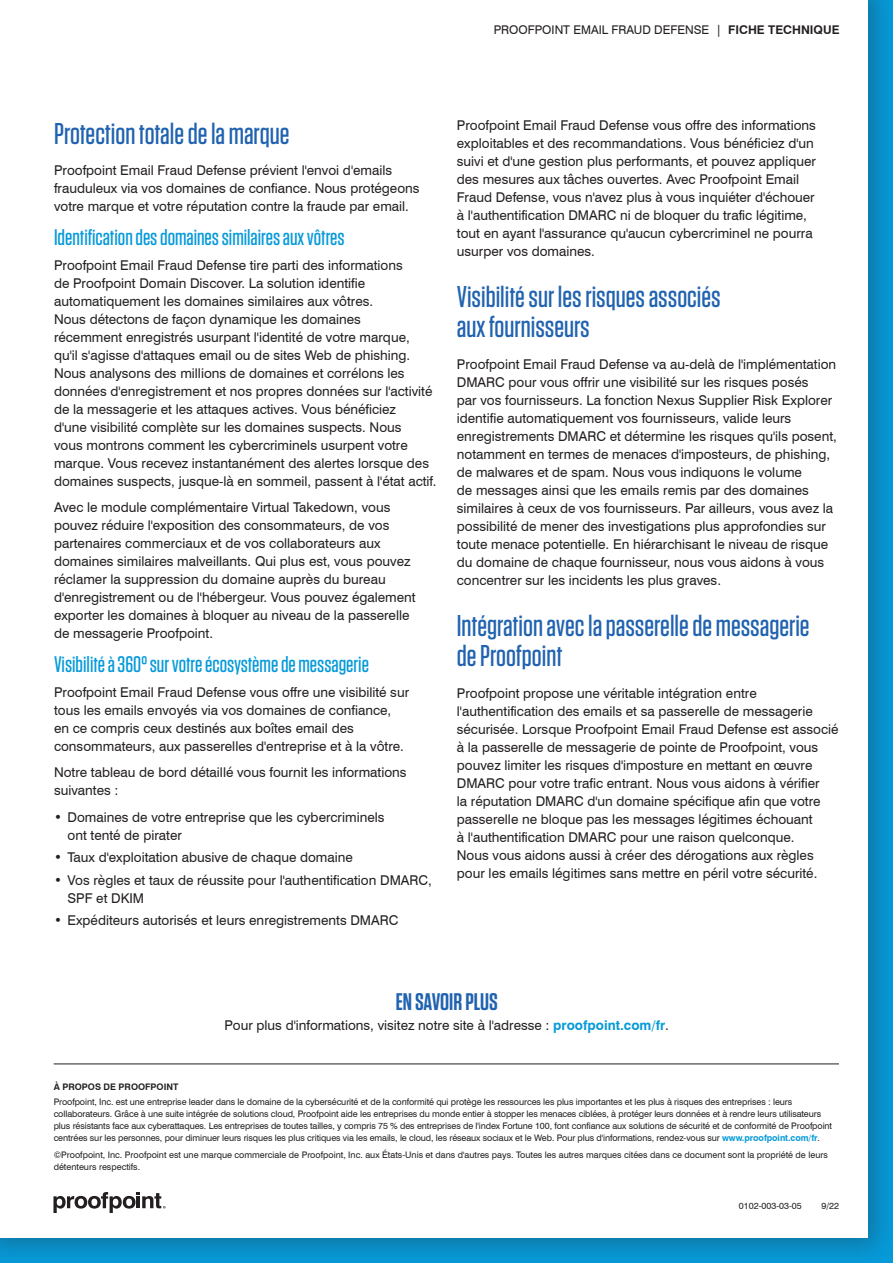
<style>
.page{position:relative;width:893px;height:1263px;background:#fff}
.page>*{position:absolute;margin:0;border:0;box-sizing:border-box;transform-origin:0 0}
.t1{font:500 30px/30px "Tungsten";color:#2163b0}
.t2{font:600 24px "Tungsten";color:#2163b0}
.t3{font:500 22.5px "Tungsten";color:#069ad9}
.t4{font:13.5px/18px "Swiss 721 BT";color:#231f20}
.t5{font:12px "Swiss 721 BT";color:#231f20}
.t6{font:9px/12px "Swiss 721 BT";letter-spacing:-.01em;color:#231f20}
.t7{font:700 9px "Swiss 721 BT";color:#231f20}
.s1{font-weight:700}
.s2{font-weight:700;color:#069ad9}
</style>
<div class="page">
<div style="left:0;top:0;width:893px;height:1263px;background:#231f20;opacity:.3"></div>
<div style="left:0;top:0;width:868px;height:1237px;background:#fff"></div>
<svg style="left:53px;top:1192px;width:113px;height:21px"></svg>
<hr style="left:54px;top:1064px;width:785px;height:1px;background:#231f20">
<p class="t5" style="left:494px;top:22px;width:347px">PROOFPOINT EMAIL FRAUD DEFENSE | <span class="s1">FICHE TECHNIQUE</span></p>
<h1 class="t1" style="left:54px;top:119px;width:237px">Protection totale de la marque</h1>
<p class="t4" style="left:54px;top:161px;width:367px">Proofpoint Email Fraud Defense prévient l'envoi d'emails frauduleux via vos domaines de confiance. Nous protégeons votre marque et votre réputation contre la fraude par email.</p>
<h3 class="t3" style="left:54px;top:225px;width:292px">Identification des domaines similaires aux vôtres</h3>
<p class="t4" style="left:54px;top:256px;width:384px">Proofpoint Email Fraud Defense tire parti des informations<br>de Proofpoint Domain Discover. La solution identifie automatiquement les domaines similaires aux vôtres.<br>Nous détectons de façon dynamique les domaines<br>récemment enregistrés usurpant l'identité de votre marque, qu'il s'agisse d'attaques email ou de sites Web de phishing.<br>Nous analysons des millions de domaines et corrélons les données d'enregistrement et nos propres données sur l'activité de la messagerie et les attaques actives. Vous bénéficiez<br>d'une visibilité complète sur les domaines suspects. Nous<br>vous montrons comment les cybercriminels usurpent votre marque. Vous recevez instantanément des alertes lorsque des domaines suspects, jusque-là en sommeil, passent à l'état actif.</p>
<p class="t4" style="left:54px;top:498px;width:363px">Avec le module complémentaire Virtual Takedown, vous pouvez réduire l'exposition des consommateurs, de vos partenaires commerciaux et de vos collaborateurs aux domaines similaires malveillants. Qui plus est, vous pouvez réclamer la suppression du domaine auprès du bureau d'enregistrement ou de l'hébergeur. Vous pouvez également exporter les domaines à bloquer au niveau de la passerelle de messagerie Proofpoint.</p>
<h3 class="t3" style="left:54px;top:653px;width:316px">Visibilité à 360° sur votre écosystème de messagerie</h3>
<p class="t4" style="left:54px;top:683px;width:357px">Proofpoint Email Fraud Defense vous offre une visibilité sur tous les emails envoyés via vos domaines de confiance, en ce compris ceux destinés aux boîtes email des consommateurs, aux passerelles d'entreprise et à la vôtre.</p>
<p class="t4" style="left:54px;top:763px;width:354px">Notre tableau de bord détaillé vous fournit les informations suivantes :</p>
<p class="t4" style="left:68px;top:808px;width:318px;text-indent:-14px">• Domaines de votre entreprise que les cybercriminels ont tenté de pirater</p>
<p class="t4" style="left:54px;top:848px;width:300px">• Taux d'exploitation abusive de chaque domaine</p>
<p class="t4" style="left:68px;top:871px;width:366px;text-indent:-14px">• Vos règles et taux de réussite pour l'authentification DMARC,<br>SPF et DKIM</p>
<p class="t4" style="left:54px;top:911px;width:346px">• Expéditeurs autorisés et leurs enregistrements DMARC</p>
<p class="t4" style="left:457px;top:116px;width:361px">Proofpoint Email Fraud Defense vous offre des informations exploitables et des recommandations. Vous bénéficiez d'un suivi et d'une gestion plus performants, et pouvez appliquer des mesures aux tâches ouvertes. Avec Proofpoint Email Fraud Defense, vous n'avez plus à vous inquiéter d'échouer à l'authentification DMARC ni de bloquer du trafic légitime, tout en ayant l'assurance qu'aucun cybercriminel ne pourra usurper vos domaines.</p>
<h1 class="t1" style="left:457px;top:282px;width:265px">Visibilité sur les risques associés aux fournisseurs</h1>
<p class="t4" style="left:457px;top:355px;width:381px">Proofpoint Email Fraud Defense va au-delà de l'implémentation DMARC pour vous offrir une visibilité sur les risques posés<br>par vos fournisseurs. La fonction Nexus Supplier Risk Explorer identifie automatiquement vos fournisseurs, valide leurs enregistrements DMARC et détermine les risques qu'ils posent, notamment en termes de menaces d'imposteurs, de phishing, de malwares et de spam. Nous vous indiquons le volume<br>de messages ainsi que les emails remis par des domaines similaires à ceux de vos fournisseurs. Par ailleurs, vous avez la possibilité de mener des investigations plus approfondies sur toute menace potentielle. En hiérarchisant le niveau de risque du domaine de chaque fournisseur, nous vous aidons à vous concentrer sur les incidents les plus graves.</p>
<h1 class="t1" style="left:457px;top:611px;width:354px">Intégration avec la passerelle de messagerie de Proofpoint</h1>
<p class="t4" style="left:457px;top:684px;width:383px">Proofpoint propose une véritable intégration entre l'authentification des emails et sa passerelle de messagerie sécurisée. Lorsque Proofpoint Email Fraud Defense est associé à la passerelle de messagerie de pointe de Proofpoint, vous pouvez limiter les risques d'imposture en mettant en œuvre DMARC pour votre trafic entrant. Nous vous aidons à vérifier<br>la réputation DMARC d'un domaine spécifique afin que votre passerelle ne bloque pas les messages légitimes échouant<br>à l'authentification DMARC pour une raison quelconque.<br>Nous vous aidons aussi à créer des dérogations aux règles pour les emails légitimes sans mettre en péril votre sécurité.</p>
<h2 class="t2" style="left:396px;top:989px;width:104px">EN SAVOIR PLUS</h2>
<p class="t4" style="left:225px;top:1016px;width:446px">Pour plus d'informations, visitez notre site à l'adresse : <span class="s2">proofpoint.com/fr</span>.</p>
<p class="t7" style="left:54px;top:1081px;width:126px">À PROPOS DE PROOFPOINT</p>
<p class="t6" style="left:54px;top:1095px;width:780px">Proofpoint, Inc. est une entreprise leader dans le domaine de la cybersécurité et de la conformité qui protège les ressources les plus importantes et les plus à risques des entreprises : leurs collaborateurs. Grâce à une suite intégrée de solutions cloud, Proofpoint aide les entreprises du monde entier à stopper les menaces ciblées, à protéger leurs données et à rendre leurs utilisateurs plus résistants face aux cyberattaques. Les entreprises de toutes tailles, y compris 75 % des entreprises de l'index Fortune 100, font confiance aux solutions de sécurité et de conformité de Proofpoint centrées sur les personnes, pour diminuer leurs risques les plus critiques via les emails, le cloud, les réseaux sociaux et le Web. Pour plus d'informations, rendez-vous sur <span class="s2">www.proofpoint.com/fr</span>.</p>
<p class="t6" style="left:54px;top:1149px;width:776px">©Proofpoint, Inc. Proofpoint est une marque commerciale de Proofpoint, Inc. aux États-Unis et dans d'autres pays. Toutes les autres marques citées dans ce document sont la propriété de leurs détenteurs respectifs.</p>
<p class="t6" style="left:739px;top:1199px;width:64px">0102-003-03-05</p>
<p class="t6" style="left:821px;top:1199px;width:19px">9/22</p>
</div>
